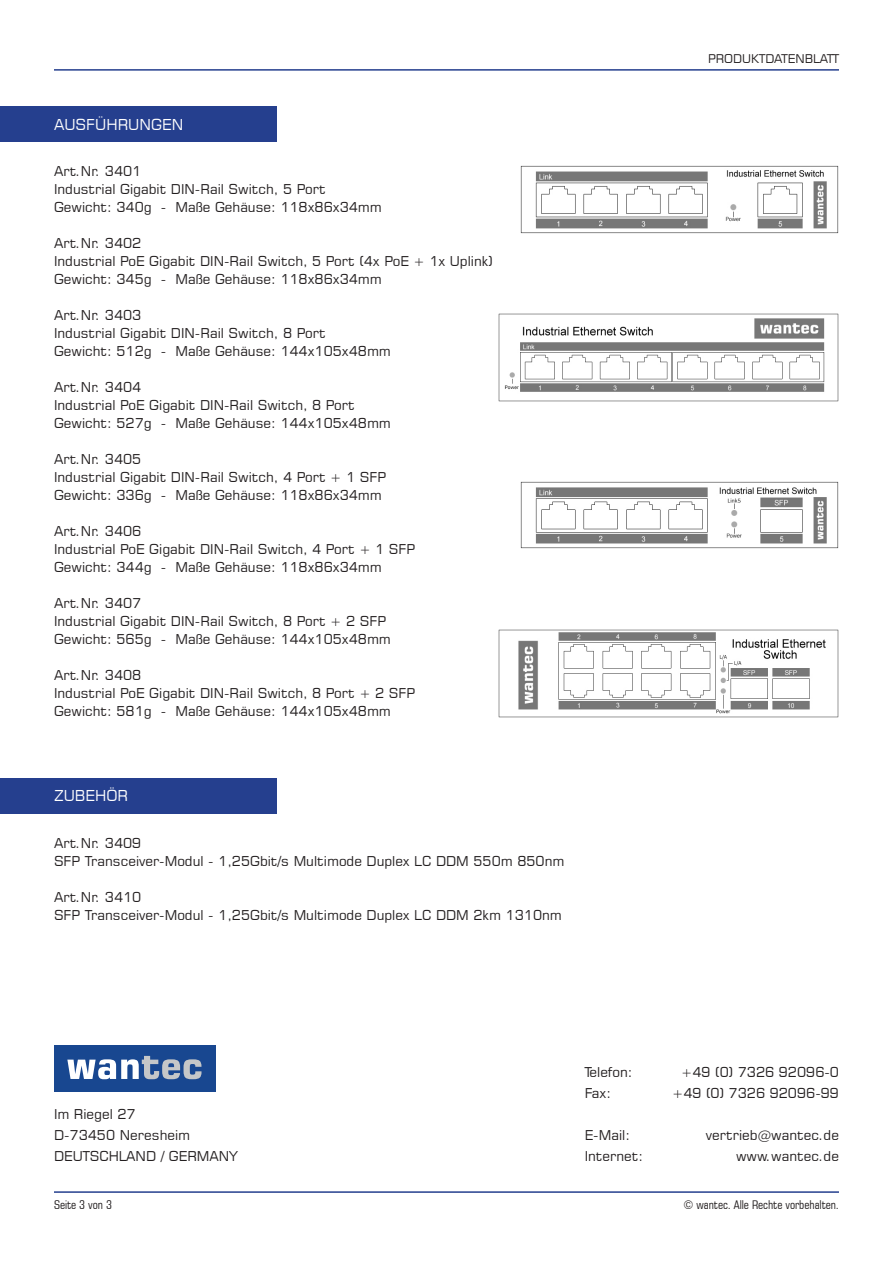
<style>
.page{position:relative;width:893px;height:1263px;background:#fff}
.page>*{position:absolute;margin:0;border:0;box-sizing:border-box;transform-origin:0 0}
.t1{font:15px "Square 721 BT";color:#fff}
.t2{font:13.5px/21px "Square 721 BT";color:#231f20}
.t3{font:condensed 12px "Square 721 BT";color:#231f20}
.t4{font:12px "Square 721 BT";color:#231f20}
</style>
<div class="page">
<hr style="left:54px;top:1191px;width:785px;height:2px;background:#253f8e">
<hr style="left:54px;top:69px;width:785px;height:2px;background:#253f8e">
<div style="left:54px;top:1045px;width:162px;height:46px;background:#184790"></div>
<svg style="left:67px;top:1056px;width:135px;height:23px"></svg>
<div style="left:0;top:106px;width:276px;height:35px;background:#253f8e"></div>
<div style="left:0;top:778px;width:276px;height:35px;background:#253f8e"></div>
<img style="left:520px;top:166px;width:319px;height:67px">
<img style="left:499px;top:314px;width:340px;height:87px">
<img style="left:520px;top:482px;width:319px;height:67px">
<img style="left:499px;top:629px;width:340px;height:88px">
<p class="t1" style="left:54px;top:115px;width:131px">AUSFÜHRUNGEN</p>
<p class="t2" style="left:54px;top:160px;width:89px">Art.Nr. 3401</p>
<p class="t2" style="left:54px;top:178px;width:273px">Industrial Gigabit DIN-Rail Switch, 5 Port</p>
<p class="t2" style="left:54px;top:196px;width:329px">Gewicht: 340g - Maße Gehäuse: 118x86x34mm</p>
<p class="t2" style="left:54px;top:232px;width:89px">Art.Nr. 3402</p>
<p class="t2" style="left:54px;top:250px;width:440px">Industrial PoE Gigabit DIN-Rail Switch, 5 Port (4x PoE + 1x Uplink)</p>
<p class="t2" style="left:54px;top:268px;width:329px">Gewicht: 345g - Maße Gehäuse: 118x86x34mm</p>
<p class="t2" style="left:54px;top:304px;width:89px">Art.Nr. 3403</p>
<p class="t2" style="left:54px;top:322px;width:273px">Industrial Gigabit DIN-Rail Switch, 8 Port</p>
<p class="t2" style="left:54px;top:340px;width:338px">Gewicht: 512g - Maße Gehäuse: 144x105x48mm</p>
<p class="t2" style="left:54px;top:376px;width:89px">Art.Nr. 3404</p>
<p class="t2" style="left:54px;top:394px;width:302px">Industrial PoE Gigabit DIN-Rail Switch, 8 Port</p>
<p class="t2" style="left:54px;top:412px;width:338px">Gewicht: 527g - Maße Gehäuse: 144x105x48mm</p>
<p class="t2" style="left:54px;top:448px;width:89px">Art.Nr. 3405</p>
<p class="t2" style="left:54px;top:466px;width:334px">Industrial Gigabit DIN-Rail Switch, 4 Port + 1 SFP</p>
<p class="t2" style="left:54px;top:484px;width:329px">Gewicht: 336g - Maße Gehäuse: 118x86x34mm</p>
<p class="t2" style="left:54px;top:520px;width:89px">Art.Nr. 3406</p>
<p class="t2" style="left:54px;top:538px;width:363px">Industrial PoE Gigabit DIN-Rail Switch, 4 Port + 1 SFP</p>
<p class="t2" style="left:54px;top:556px;width:329px">Gewicht: 344g - Maße Gehäuse: 118x86x34mm</p>
<p class="t2" style="left:54px;top:592px;width:89px">Art.Nr. 3407</p>
<p class="t2" style="left:54px;top:610px;width:334px">Industrial Gigabit DIN-Rail Switch, 8 Port + 2 SFP</p>
<p class="t2" style="left:54px;top:628px;width:338px">Gewicht: 565g - Maße Gehäuse: 144x105x48mm</p>
<p class="t2" style="left:54px;top:664px;width:89px">Art.Nr. 3408</p>
<p class="t2" style="left:54px;top:682px;width:363px">Industrial PoE Gigabit DIN-Rail Switch, 8 Port + 2 SFP</p>
<p class="t2" style="left:54px;top:700px;width:338px">Gewicht: 581g - Maße Gehäuse: 144x105x48mm</p>
<p class="t1" style="left:54px;top:786px;width:76px">ZUBEHÖR</p>
<p class="t2" style="left:54px;top:832px;width:89px">Art.Nr. 3409</p>
<p class="t2" style="left:54px;top:850px;width:512px">SFP Transceiver-Modul - 1,25Gbit/s Multimode Duplex LC DDM 550m 850nm</p>
<p class="t2" style="left:54px;top:886px;width:89px">Art.Nr. 3410</p>
<p class="t2" style="left:54px;top:904px;width:509px">SFP Transceiver-Modul - 1,25Gbit/s Multimode Duplex LC DDM 2km 1310nm</p>
<p class="t4" style="left:708px;top:51px;width:132px">PRODUKTDATENBLATT</p>
<p class="t2" style="left:54px;top:1103px;width:185px">Im Riegel 27<br>D-73450 Neresheim<br>DEUTSCHLAND / GERMANY</p>
<p class="t2" style="left:585px;top:1061px;width:49px">Telefon:</p>
<p class="t2" style="left:681px;top:1061px;width:159px">+49 (0) 7326 92096-0</p>
<p class="t2" style="left:585px;top:1082px;width:28px">Fax:</p>
<p class="t2" style="left:672px;top:1082px;width:168px">+49 (0) 7326 92096-99</p>
<p class="t2" style="left:585px;top:1124px;width:47px">E-Mail:</p>
<p class="t2" style="left:706px;top:1124px;width:135px">vertrieb@wantec.de</p>
<p class="t2" style="left:585px;top:1145px;width:60px">Internet:</p>
<p class="t2" style="left:736px;top:1145px;width:104px">www.wantec.de</p>
<p class="t3" style="left:54px;top:1197px;width:60px">Seite 3 von 3</p>
<p class="t3" style="left:683px;top:1197px;width:157px">© wantec. Alle Rechte vorbehalten.</p>
</div>
